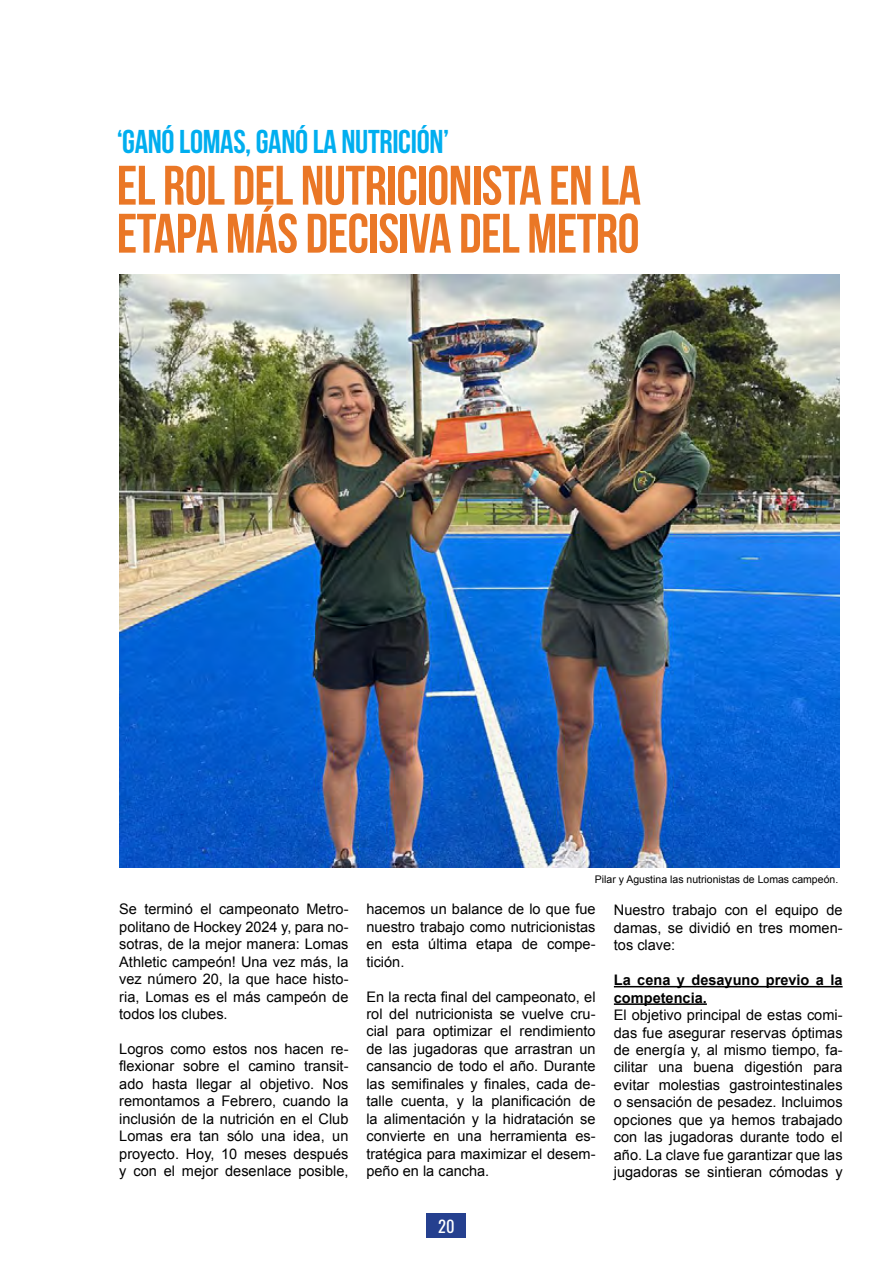
<style>
.page{position:relative;width:893px;height:1263px;background:#fff}
.page>*{position:absolute;margin:0;border:0;box-sizing:border-box;transform-origin:0 0}
.t1{font:700 55.5px/48px "Bebas Neue";letter-spacing:-.01em;color:#ea7726}
.t2{font:700 33px "Bebas Neue";letter-spacing:-.01em;color:#00aeef}
.t3{font:16.5px "Oswald";color:#fff}
.t4{font:14.55px/17.4px "Arial";color:#000;text-align:justify}
.t5{font:700 14.55px/17.4px "Arial";color:#000}
.t6{font:10.5px "Arial";color:#000}
</style>
<div class="page">
<div style="left:427px;top:1213px;width:39px;height:25px;background:#25408f"></div>
<hr style="left:614px;top:986px;width:229px;height:1px;background:#000">
<hr style="left:614px;top:1003px;width:93px;height:2px;background:#000">
<img style="left:120px;top:274px;width:720px;height:593px">
<h2 class="t2" style="left:117px;top:124px;width:334px">‘GANÓ LOMAS, GANÓ LA NUTRICIÓN’</h2>
<h1 class="t1" style="left:117px;top:161px;width:526px">EL ROL DEL NUTRICIONISTA EN LA<br>ETAPA MÁS DECISIVA DEL METRO</h1>
<p class="t4" style="left:119px;top:900px;width:231px">Se terminó el campeonato Metro&shy;politano de Hockey 2024 y, para no&shy;sotras, de la mejor manera: Lomas Athletic campeón! Una vez más, la vez número 20, la que hace histo&shy;ria, Lomas es el más campeón de todos los clubes.</p>
<p class="t4" style="left:119px;top:1040px;width:231px">Logros como estos nos hacen re&shy;flexionar sobre el camino transit&shy;ado hasta llegar al objetivo. Nos remontamos a Febrero, cuando la inclusión de la nutrición en el Club Lomas era tan sólo una idea, un proyecto. Hoy, 10 meses después y con el mejor desenlace posible,</p>
<p class="t6" style="left:595px;top:872px;width:245px">Pilar y Agustina las nutrionistas de Lomas campeón.</p>
<p class="t4" style="left:366px;top:900px;width:231px">hacemos un balance de lo que fue nuestro trabajo como nutricionistas en esta última etapa de compe&shy;tición.</p>
<p class="t4" style="left:366px;top:988px;width:231px">En la recta final del campeonato, el rol del nutricionista se vuelve cru&shy;cial para optimizar el rendimiento de las jugadoras que arrastran un cansancio de todo el año. Durante las semifinales y finales, cada de&shy;talle cuenta, y la planificación de la alimentación y la hidratación se convierte en una herramienta es&shy;tratégica para maximizar el desem&shy;peño en la cancha.</p>
<p class="t3" style="left:438px;top:1211px;width:18px">20</p>
<p class="t4" style="left:614px;top:902px;width:230px">Nuestro trabajo con el equipo de damas, se dividió en tres momen&shy;tos clave:</p>
<p class="t5" style="left:614px;top:972px;width:230px">La cena y desayuno previo a la competencia.</p>
<p class="t4" style="left:614px;top:1006px;width:230px">El objetivo principal de estas comi&shy;das fue asegurar reservas óptimas de energía y, al mismo tiempo, fa&shy;cilitar una buena digestión para evitar molestias gastrointestinales o sensación de pesadez. Incluimos opciones que ya hemos trabajado con las jugadoras durante todo el año. La clave fue garantizar que las jugadoras se sintieran cómodas y</p>
</div>
